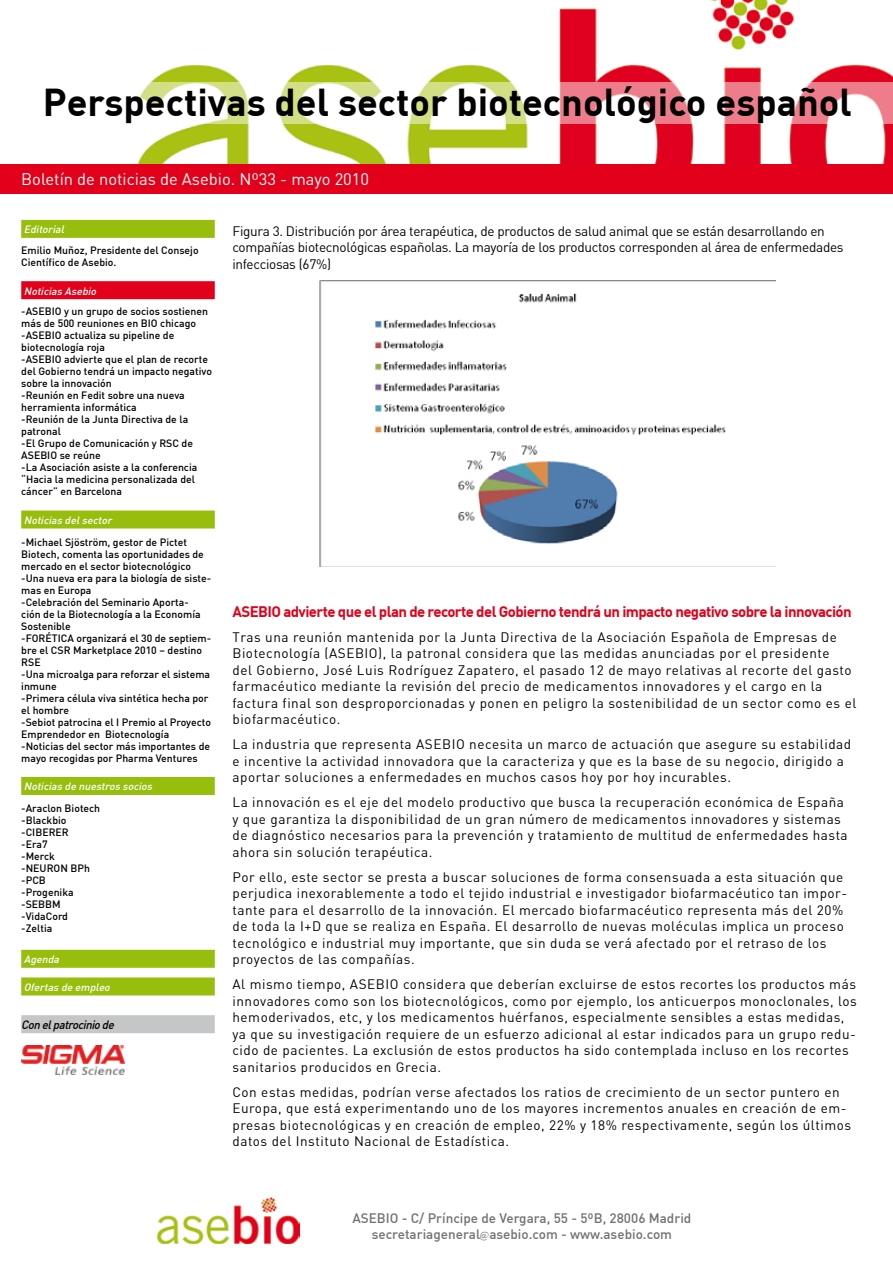
<style>
.page{position:relative;width:893px;height:1263px;background:#fff}
.page>*{position:absolute;margin:0;border:0;box-sizing:border-box;transform-origin:0 0}
.t1{font:700 38.1px "DIN";color:#000}
.t2{font:16.5px "DIN";color:#fff}
.t3{font:700 15px "DIN";letter-spacing:-.04em;color:#e2001a}
.t4{font:13.5px/16.5px "DIN";letter-spacing:.04em;color:#000}
.t5{font:13.5px/16.5px "DIN";letter-spacing:-.02em;color:#000}
.t6{font:500 13.5px/16.2px "DIN";color:#707173;text-align:center}
.t7{font:italic 500 12px "DIN";color:#000;scale:.95 1}
.t8{font:500 10.5px/12px "DIN";color:#000}
.t9{font:italic 500 10.5px "DIN";color:#fff}
.s1{font-family:"Dan's Hand";font-weight:400}
</style>
<div class="page">
<img style="left:137px;top:0;width:756px;height:164px">
<div style="left:0;top:164px;width:893px;height:30px;background:#e2001a"></div>
<svg style="left:137px;top:82px;width:755px;height:42px"></svg>
<img style="left:319px;top:280px;width:456px;height:287px">
<img style="left:157px;top:1197px;width:142px;height:47px">
<div style="left:21px;top:220px;width:194px;height:18px;background:#97be0d"></div>
<div style="left:21px;top:281px;width:194px;height:18px;background:#e2001a"></div>
<div style="left:21px;top:510px;width:194px;height:18px;background:#97be0d"></div>
<div style="left:21px;top:777px;width:194px;height:18px;background:#97be0d"></div>
<div style="left:21px;top:950px;width:194px;height:18px;background:#97be0d"></div>
<div style="left:21px;top:977px;width:194px;height:18px;background:#97be0d"></div>
<div style="left:21px;top:1015px;width:194px;height:18px;background:#c5c6c8"></div>
<img style="left:21px;top:1045px;width:104px;height:29px">
<h1 class="t1" style="left:43px;top:78px;width:811px">Perspectivas del sector biotecnológico español</h1>
<p class="t2" style="left:21px;top:168px;width:349px">Boletín de noticias de Asebio. Nº33 - mayo 2010</p>
<p class="t9" style="left:24px;top:223px;width:45px">Editorial</p>
<p class="t8" style="left:21px;top:244px;width:179px">Emilio Muñoz, Presidente del Consejo<br>Científico de Asebio.</p>
<p class="t9" style="left:24px;top:284px;width:77px">Noticias Asebio</p>
<p class="t8" style="left:21px;top:305px;width:192px">-ASEBIO y un grupo de socios sostienen más de 500 reuniones en BIO chicago -ASEBIO actualiza su pipeline de biotecnología roja<br>-ASEBIO advierte que el plan de recorte del Gobierno tendrá un impacto negativo sobre la innovación<br>-Reunión en Fedit sobre una nueva herramienta informática<br>-Reunión de la Junta Directiva de la patronal<br>-El Grupo de Comunicación y RSC de<br>ASEBIO se reúne<br>-La Asociación asiste a la conferencia “Hacia la medicina personalizada del cáncer” en Barcelona</p>
<p class="t9" style="left:24px;top:513px;width:92px">Noticias delsector</p>
<p class="t8" style="left:21px;top:535px;width:191px">-Michael Sjöström, gestor de Pictet<br>Biotech, comenta las oportunidades de mercado en el sector biotecnológico -Una nueva era para la biología de siste&shy;mas en Europa<br>-Celebración del Seminario Aporta-<br>ción de la Biotecnología a la Economía<br>Sostenible<br>-FORÉTICA organizará el 30 de septiem&shy;bre el CSR Marketplace 2010 – destino<br>RSE<br>-Una microalga para reforzar el sistema inmune<br>-Primera célula viva sintética hecha por el hombre<br>-Sebiot patrocina el I Premio al Proyecto<br>Emprendedor en Biotecnología -Noticias del sector más importantes de mayo recogidas por Pharma Ventures</p>
<p class="t9" style="left:24px;top:780px;width:133px">Noticias de nuestros socios</p>
<p class="t8" style="left:21px;top:802px;width:81px">-Araclon Biotech -Blackbio -CIBERER<br>-Era7<br>-Merck -NEURON BPh -PCB -Progenika -SEBBM -VidaCord -Zeltia</p>
<p class="t9" style="left:24px;top:953px;width:40px">Agenda</p>
<p class="t9" style="left:24px;top:980px;width:90px">Ofertas de empleo</p>
<p class="t7" style="left:21px;top:1017px;width:102px">Conelpatrociniode</p>
<p class="t5" style="left:232px;top:222px;width:613px">Figura 3. Distribución por área terapéutica, de productos de salud animal que se están desarrollando en compañías biotecnológicas españolas. La mayoría de los productos corresponden al área de enfermedades infecciosas (67%)</p>
<p class="t3" style="left:232px;top:602px;width:621px">ASEBIO advierte que el plan de recorte del Gobierno tendrá un impacto negativo sobre la innovación</p>
<p class="t4" style="left:232px;top:629px;width:625px">Tras una reunión mantenida por la Junta Directiva de la Asociación Española de Empresas de Biotecnología (ASEBIO), la patronal considera que las medidas anunciadas por el presidente<br>del Gobierno, José Luis Rodríguez Zapatero, el pasado 12 de mayo relativas al recorte del gasto farmacéutico mediante la revisión del precio de medicamentos innovadores y el cargo en la factura final son desproporcionadas y ponen en peligro la sostenibilidad de un sector como es el biofarmacéutico.</p>
<p class="t4" style="left:232px;top:736px;width:620px">La industria que representa ASEBIO necesita un marco de actuación que asegure su estabilidad e incentive la actividad innovadora que la caracteriza y que es la base de su negocio, dirigido a aportar soluciones a enfermedades en muchos casos hoy por hoy incurables.</p>
<p class="t4" style="left:232px;top:794px;width:617px">La innovación es el eje del modelo productivo que busca la recuperación económica de España y que garantiza la disponibilidad de un gran número de medicamentos innovadores y sistemas de diagnóstico necesarios para la prevención y tratamiento de multitud de enfermedades hasta ahora sin solución terapéutica.</p>
<p class="t4" style="left:232px;top:868px;width:616px">Por ello, este sector se presta a buscar soluciones de forma consensuada a esta situación que perjudica inexorablemente a todo el tejido industrial e investigador biofarmacéutico tan impor&shy;tante para el desarrollo de la innovación. El mercado biofarmacéutico representa más del 20% de toda la I+D que se realiza en España. El desarrollo de nuevas moléculas implica un proceso tecnológico e industrial muy importante, que sin duda se verá afectado por el retraso de los proyectos de las compañías.</p>
<p class="t4" style="left:232px;top:976px;width:626px">Al mismo tiempo, ASEBIO considera que deberían excluirse de estos recortes los productos más innovadores como son los biotecnológicos, como por ejemplo, los anticuerpos monoclonales, los hemoderivados, etc, y los medicamentos huérfanos, especialmente sensibles a estas medidas, ya que su investigación requiere de un esfuerzo adicional al estar indicados para un grupo redu&shy;cido de pacientes. La exclusión de estos productos ha sido contemplada incluso en los recortes sanitarios producidos en Grecia.</p>
<p class="t4" style="left:232px;top:1083px;width:620px">Con estas medidas, podrían verse afectados los ratios de crecimiento de un sector puntero en Europa, que está experimentando uno de los mayores incrementos anuales en creación de em&shy;presas biotecnológicas y en creación de empleo, 22% y 18% respectivamente, según los últimos datos del Instituto Nacional de Estadística.</p>
<p class="t6" style="left:352px;top:1210px;width:340px">ASEBIO - C/ Príncipe de Vergara, 55 - 5ºB, 28006 Madrid secretariageneral<span class="s1">@</span>asebio.com - www.asebio.com</p>
</div>
